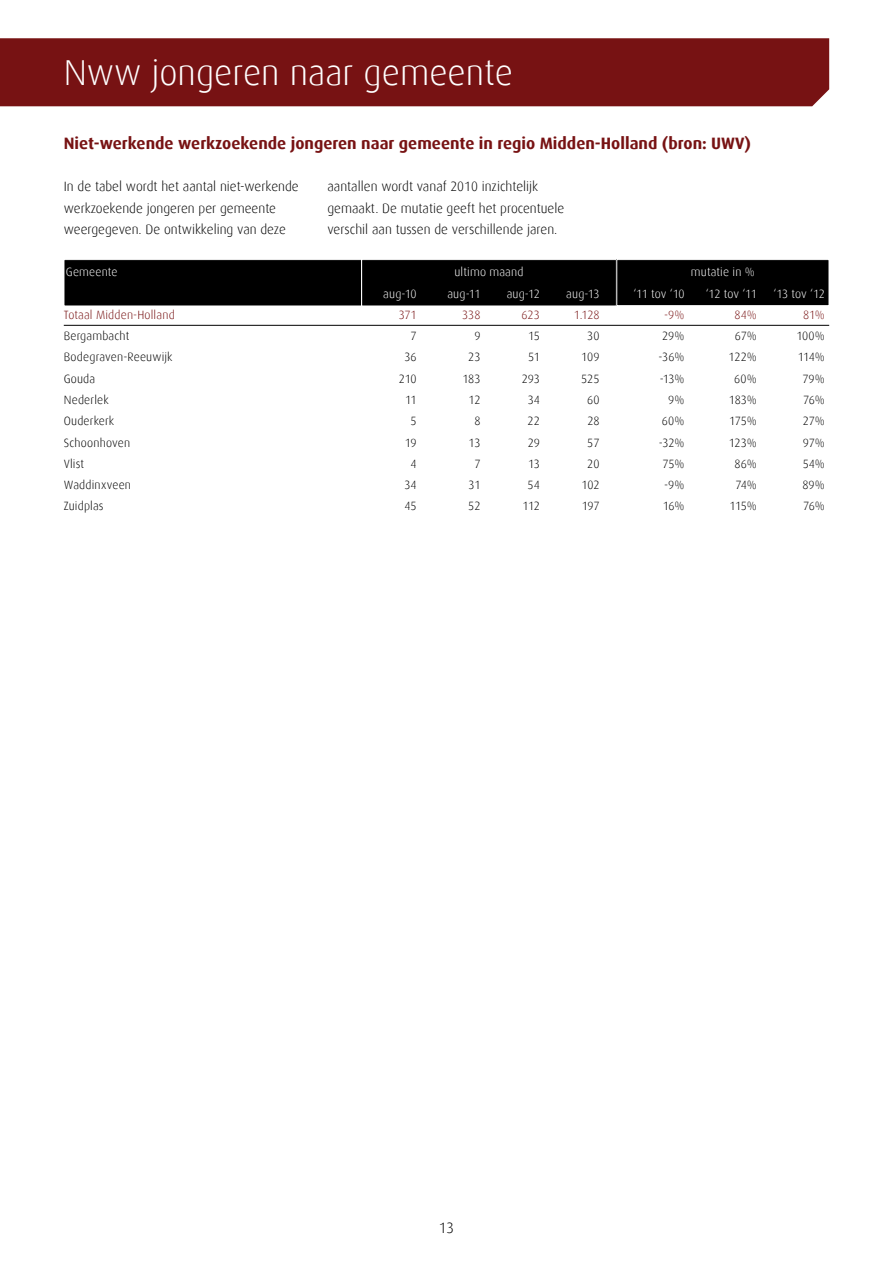
<style>
.page{position:relative;width:893px;height:1263px;background:#fff}
.page>*{position:absolute;margin:0;border:0;box-sizing:border-box;transform-origin:0 0}
.t1{font:300 36px "Dax";color:#fff}
.t2{font:700 16.5px "Dax";color:#771213}
.t3{font:300 15px "Dax";color:#000}
.t4{font:300 13.5px/21.3px "Dax";color:#000}
.t5{font:300 12px "Dax";letter-spacing:.01em;color:#000}
.t6{font:300 12px "Dax";letter-spacing:.01em;color:#fff}
.t7{font:300 12px "Dax";letter-spacing:.01em;color:#771213}
</style>
<div class="page">
<div style="left:0;top:38px;width:829px;height:68px;background:#771213"></div>
<div style="left:64px;top:260px;width:298px;height:46px;background:#000"></div>
<div style="left:64px;top:259px;width:298px;height:47px;border:1px solid #fff"></div>
<div style="left:362px;top:260px;width:254px;height:46px;background:#000"></div>
<div style="left:361px;top:259px;width:256px;height:47px;border:1px solid #fff"></div>
<div style="left:617px;top:260px;width:212px;height:46px;background:#000"></div>
<div style="left:617px;top:259px;width:212px;height:47px;border:1px solid #fff"></div>
<hr style="left:64px;top:325px;width:765px;height:1px;background:#000">
<h1 class="t1" style="left:64px;top:53px;width:451px">Nww jongeren naar gemeente</h1>
<h2 class="t2" style="left:64px;top:134px;width:689px">Niet-werkende werkzoekende jongeren naar gemeente in regio Midden-Holland (bron: UWV)</h2>
<p class="t4" style="left:64px;top:176px;width:237px">In de tabel wordt het aantal niet-werkende werkzoekende jongeren per gemeente weergegeven. De ontwikkeling van deze</p>
<p class="t4" style="left:327px;top:176px;width:238px">aantallen wordt vanaf 2010 inzichtelijk gemaakt. De mutatie geeft het procentuele verschil aan tussen de verschillende jaren.</p>
<p class="t6" style="left:66px;top:266px;width:53px">Gemeente</p>
<p class="t6" style="left:454px;top:266px;width:71px">ultimo maand</p>
<p class="t6" style="left:691px;top:266px;width:66px">mutatie in %</p>
<p class="t6" style="left:383px;top:287px;width:35px">aug-10</p>
<p class="t6" style="left:447px;top:287px;width:35px">aug-11</p>
<p class="t6" style="left:507px;top:287px;width:35px">aug-12</p>
<p class="t6" style="left:566px;top:287px;width:35px">aug-13</p>
<p class="t6" style="left:633px;top:287px;width:53px">‘11 tov ‘10</p>
<p class="t6" style="left:706px;top:287px;width:53px">‘12 tov ‘11</p>
<p class="t6" style="left:774px;top:287px;width:53px">‘13 tov ‘12</p>
<p class="t7" style="left:64px;top:308px;width:112px">Totaal Midden-Holland</p>
<p class="t7" style="left:399px;top:308px;width:20px">371</p>
<p class="t7" style="left:462px;top:308px;width:20px">338</p>
<p class="t7" style="left:522px;top:308px;width:20px">623</p>
<p class="t7" style="left:574px;top:308px;width:27px">1.128</p>
<p class="t7" style="left:664px;top:308px;width:22px">-9%</p>
<p class="t7" style="left:734px;top:308px;width:24px">84%</p>
<p class="t7" style="left:803px;top:308px;width:23px">81%</p>
<p class="t5" style="left:64px;top:329px;width:67px">Bergambacht</p>
<p class="t5" style="left:411px;top:329px;width:8px">7</p>
<p class="t5" style="left:474px;top:329px;width:8px">9</p>
<p class="t5" style="left:528px;top:329px;width:13px">15</p>
<p class="t5" style="left:587px;top:329px;width:14px">30</p>
<p class="t5" style="left:662px;top:329px;width:24px">29%</p>
<p class="t5" style="left:735px;top:329px;width:24px">67%</p>
<p class="t5" style="left:796px;top:329px;width:30px">100%</p>
<p class="t5" style="left:64px;top:351px;width:110px">Bodegraven-Reeuwijk</p>
<p class="t5" style="left:404px;top:351px;width:14px">36</p>
<p class="t5" style="left:468px;top:351px;width:14px">23</p>
<p class="t5" style="left:528px;top:351px;width:13px">51</p>
<p class="t5" style="left:581px;top:351px;width:20px">109</p>
<p class="t5" style="left:659px;top:351px;width:27px">-36%</p>
<p class="t5" style="left:729px;top:351px;width:30px">122%</p>
<p class="t5" style="left:798px;top:351px;width:29px">114%</p>
<p class="t5" style="left:64px;top:372px;width:33px">Gouda</p>
<p class="t5" style="left:399px;top:372px;width:19px">210</p>
<p class="t5" style="left:462px;top:372px;width:20px">183</p>
<p class="t5" style="left:522px;top:372px;width:20px">293</p>
<p class="t5" style="left:581px;top:372px;width:20px">525</p>
<p class="t5" style="left:660px;top:372px;width:26px">-13%</p>
<p class="t5" style="left:734px;top:372px;width:24px">60%</p>
<p class="t5" style="left:802px;top:372px;width:24px">79%</p>
<p class="t5" style="left:64px;top:393px;width:46px">Nederlek</p>
<p class="t5" style="left:405px;top:393px;width:13px">11</p>
<p class="t5" style="left:469px;top:393px;width:13px">12</p>
<p class="t5" style="left:528px;top:393px;width:14px">34</p>
<p class="t5" style="left:587px;top:393px;width:14px">60</p>
<p class="t5" style="left:668px;top:393px;width:18px">9%</p>
<p class="t5" style="left:729px;top:393px;width:29px">183%</p>
<p class="t5" style="left:803px;top:393px;width:23px">76%</p>
<p class="t5" style="left:64px;top:415px;width:52px">Ouderkerk</p>
<p class="t5" style="left:411px;top:415px;width:8px">5</p>
<p class="t5" style="left:474px;top:415px;width:8px">8</p>
<p class="t5" style="left:528px;top:415px;width:14px">22</p>
<p class="t5" style="left:587px;top:415px;width:14px">28</p>
<p class="t5" style="left:662px;top:415px;width:24px">60%</p>
<p class="t5" style="left:729px;top:415px;width:29px">175%</p>
<p class="t5" style="left:803px;top:415px;width:24px">27%</p>
<p class="t5" style="left:64px;top:436px;width:68px">Schoonhoven</p>
<p class="t5" style="left:405px;top:436px;width:13px">19</p>
<p class="t5" style="left:469px;top:436px;width:13px">13</p>
<p class="t5" style="left:528px;top:436px;width:14px">29</p>
<p class="t5" style="left:587px;top:436px;width:14px">57</p>
<p class="t5" style="left:659px;top:436px;width:27px">-32%</p>
<p class="t5" style="left:729px;top:436px;width:30px">123%</p>
<p class="t5" style="left:803px;top:436px;width:24px">97%</p>
<p class="t5" style="left:64px;top:457px;width:22px">Vlist</p>
<p class="t5" style="left:411px;top:457px;width:8px">4</p>
<p class="t5" style="left:474px;top:457px;width:8px">7</p>
<p class="t5" style="left:528px;top:457px;width:13px">13</p>
<p class="t5" style="left:587px;top:457px;width:14px">20</p>
<p class="t5" style="left:662px;top:457px;width:24px">75%</p>
<p class="t5" style="left:734px;top:457px;width:24px">86%</p>
<p class="t5" style="left:803px;top:457px;width:24px">54%</p>
<p class="t5" style="left:64px;top:478px;width:69px">Waddinxveen</p>
<p class="t5" style="left:404px;top:478px;width:14px">34</p>
<p class="t5" style="left:468px;top:478px;width:13px">31</p>
<p class="t5" style="left:528px;top:478px;width:14px">54</p>
<p class="t5" style="left:582px;top:478px;width:19px">102</p>
<p class="t5" style="left:664px;top:478px;width:22px">-9%</p>
<p class="t5" style="left:735px;top:478px;width:23px">74%</p>
<p class="t5" style="left:802px;top:478px;width:24px">89%</p>
<p class="t5" style="left:64px;top:500px;width:41px">Zuidplas</p>
<p class="t5" style="left:405px;top:500px;width:14px">45</p>
<p class="t5" style="left:468px;top:500px;width:14px">52</p>
<p class="t5" style="left:523px;top:500px;width:19px">112</p>
<p class="t5" style="left:582px;top:500px;width:19px">197</p>
<p class="t5" style="left:663px;top:500px;width:23px">16%</p>
<p class="t5" style="left:730px;top:500px;width:29px">115%</p>
<p class="t5" style="left:803px;top:500px;width:23px">76%</p>
<p class="t3" style="left:439px;top:1220px;width:17px">13</p>
</div>
